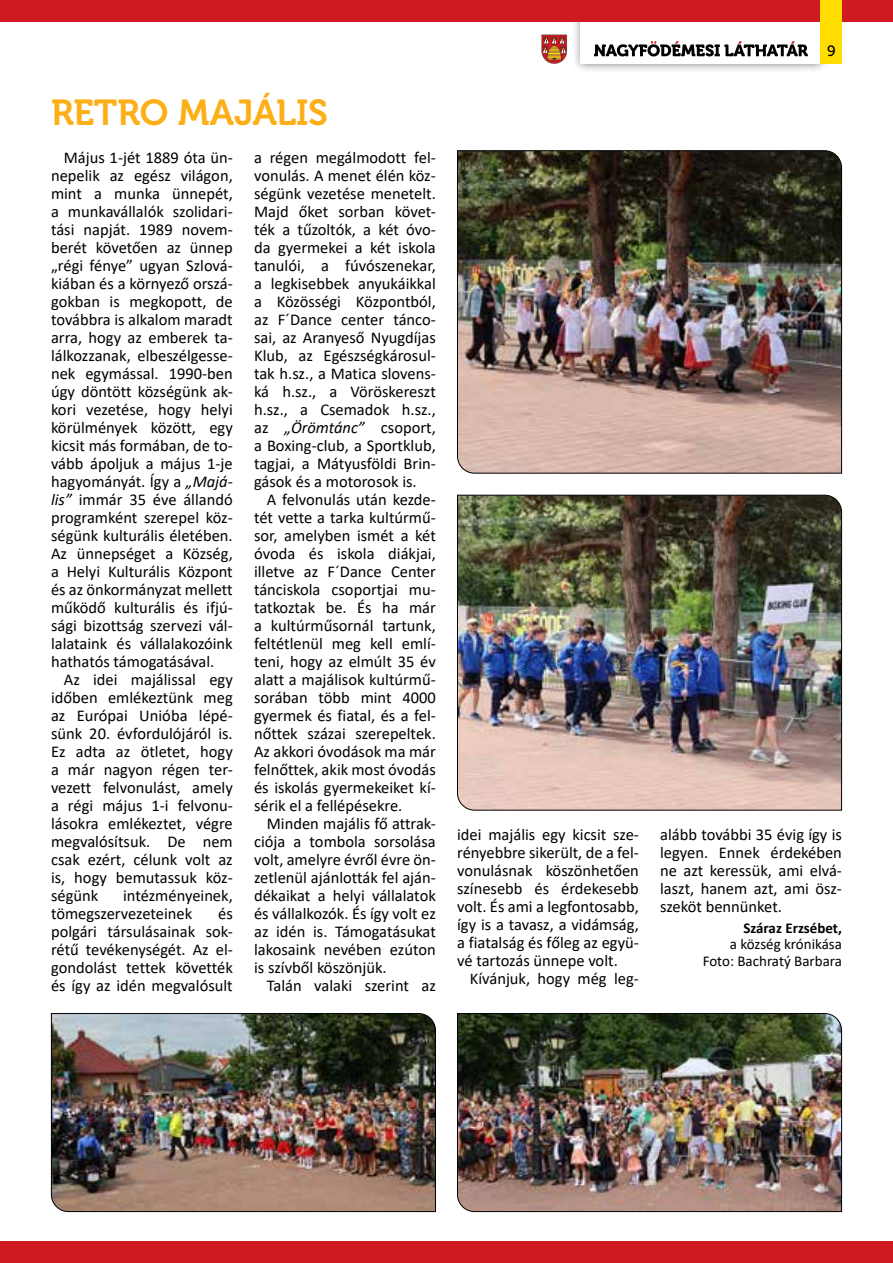
<style>
.page{position:relative;width:893px;height:1263px;background:#fff}
.page>*{position:absolute;margin:0;border:0;box-sizing:border-box;transform-origin:0 0}
.t1{font:36px "Museo 700";letter-spacing:-.01em;color:#fcaf17}
.t2{font:16.5px/18px "Calibri";color:#000;text-align:justify}
.t3{font:15px/16.5px "Calibri";color:#000;text-align:right}
.t4{font:700 15px "Calibri";color:#000}
.t5{font:15px "Museo 500";color:#000}
.s1{font-style:italic}
</style>
<div class="page">
<div style="left:571px;top:0;width:259px;height:73px;background:#000;opacity:.45"></div>
<div style="left:580px;top:0;width:241px;height:64px;background:#fff"></div>
<div style="left:0;top:0;width:893px;height:21px;background:#ce1b22"></div>
<div style="left:0;top:1242px;width:893px;height:21px;background:#ce1b22"></div>
<svg style="left:541px;top:35px;width:26px;height:29px"></svg>
<svg style="left:594px;top:41px;width:214px;height:15px"></svg>
<div style="left:821px;top:0;width:21px;height:64px;background:#fd0"></div>
<img style="left:457px;top:150px;width:385px;height:324px">
<img style="left:457px;top:494px;width:385px;height:317px">
<img style="left:51px;top:1013px;width:385px;height:199px">
<img style="left:457px;top:1013px;width:385px;height:199px">
<h1 class="t1" style="left:51px;top:92px;width:278px">RETRO MAJÁLIS</h1>
<p class="t2" style="left:51px;top:148px;width:183px;text-indent:13px">Május 1-jét 1889 óta ün&shy;nepelik az egész világon, mint a munka ünnepét, a munkavállalók szolidari&shy;tási napját. 1989 novem&shy;berét követően az ünnep „régi fénye” ugyan Szlová&shy;kiában és a környező orszá&shy;gokban is megkopott, de továbbra is alkalom maradt arra, hogy az emberek ta&shy;lálkozzanak, elbeszélgesse&shy;nek egymással. 1990-ben úgy döntött községünk ak&shy;kori vezetése, hogy helyi körülmények között, egy kicsit más formában, de to&shy;vább ápoljuk a május 1-je hagyományát. Így a <span class="s1">„Majá&shy;lis”</span> immár 35 éve állandó programként szerepel köz&shy;ségünk kulturális életében.<br>Az ünnepséget a Község, a Helyi Kulturális Központ és az önkormányzat mellett működő kulturális és ifjú&shy;sági bizottság szervezi vál&shy;lalataink és vállalakozóink hathatós támogatásával.</p>
<p class="t2" style="left:51px;top:670px;width:183px;text-indent:13px">Az idei majálissal egy időben emlékeztünk meg az Európai Unióba lépé&shy;sünk 20. évfordulójáról is.<br>Ez adta az ötletet, hogy a már nagyon régen ter&shy;vezett felvonulást, amely a régi május 1-i felvonu&shy;lásokra emlékeztet, végre megvalósítsuk. De nem csak ezért, célunk volt az is, hogy bemutassuk köz&shy;ségünk</p>
<p class="t2" style="left:51px;top:886px;width:183px;text-indent:72px">intézményeinek, tömegszervezeteinek</p>
<p class="t2" style="left:51px;top:904px;width:183px;text-indent:167px">és polgári társulásainak sok&shy;rétű tevékenységét. Az el&shy;gondolást tettek követték és így az idén megvalósult</p>
<p class="t2" style="left:254px;top:148px;width:183px">a régen megálmodott fel&shy;vonulás. A menet élén köz&shy;ségünk vezetése menetelt.<br>Majd őket sorban követ&shy;ték a tűzoltók, a két óvo&shy;da gyermekei a két iskola tanulói, a fúvószenekar, a legkisebbek anyukáikkal a Közösségi Központból, az F´Dance center tánco&shy;sai, az Aranyeső Nyugdíjas Klub, az Egészségkárosul&shy;tak h.sz., a Matica slovens&shy;ká h.sz., a Vöröskereszt h.sz., a Csemadok h.sz., az <span class="s1">„Örömtánc”</span> csoport, a Boxing-club, a Sportklub, tagjai, a Mátyusföldi Brin&shy;gások és a motorosok is.</p>
<p class="t2" style="left:254px;top:490px;width:183px;text-indent:13px">A felvonulás után kezde&shy;tét vette a tarka kultúrmű&shy;sor, amelyben ismét a két óvoda és iskola diákjai, illetve az F´Dance Center tánciskola csoportjai mu&shy;tatkoztak be. És ha már a kultúrműsornál tartunk, feltétlenül meg kell emlí&shy;teni, hogy az elmúlt 35 év alatt a majálisok kultúrmű&shy;sorában több mint 4000 gyermek és fiatal, és a fel&shy;nőttek százai szerepeltek.<br>Az akkori óvodások ma már felnőttek, akik most óvodás és iskolás gyermekeiket kí&shy;sérik el a fellépésekre.</p>
<p class="t2" style="left:254px;top:814px;width:183px;text-indent:13px">Minden majális fő attrak&shy;ciója a tombola sorsolása volt, amelyre évről évre ön&shy;zetlenül ajánlották fel aján&shy;dékaikat a helyi vállalatok és vállalkozók. És így volt ez az idén is. Támogatásukat lakosaink nevében ezúton is szívből köszönjük.</p>
<p class="t2" style="left:267px;top:976px;width:171px">Talán valaki szerint az</p>
<p class="t2" style="left:457px;top:825px;width:183px">idei majális egy kicsit sze&shy;rényebbre sikerült, de a fel&shy;vonulásnak köszönhetően színesebb és érdekesebb volt. És ami a legfontosabb, így is a tavasz, a vidámság, a fiatalság és főleg az együ&shy;vé tartozás ünnepe volt.</p>
<p class="t2" style="left:470px;top:969px;width:171px">Kívánjuk, hogy még leg-</p>
<p class="t5" style="left:827px;top:42px;width:10px">9</p>
<p class="t2" style="left:660px;top:825px;width:183px">alább további 35 évig így is legyen. Ennek érdekében ne azt keressük, ami elvá&shy;laszt, hanem azt, ami ös - szeköt bennünket.</p>
<p class="t4" style="left:743px;top:917px;width:100px">Száraz Erzsébet,</p>
<p class="t3" style="left:703px;top:935px;width:141px">a község krónikása<br>Foto: Bachratý Barbara</p>
</div>
